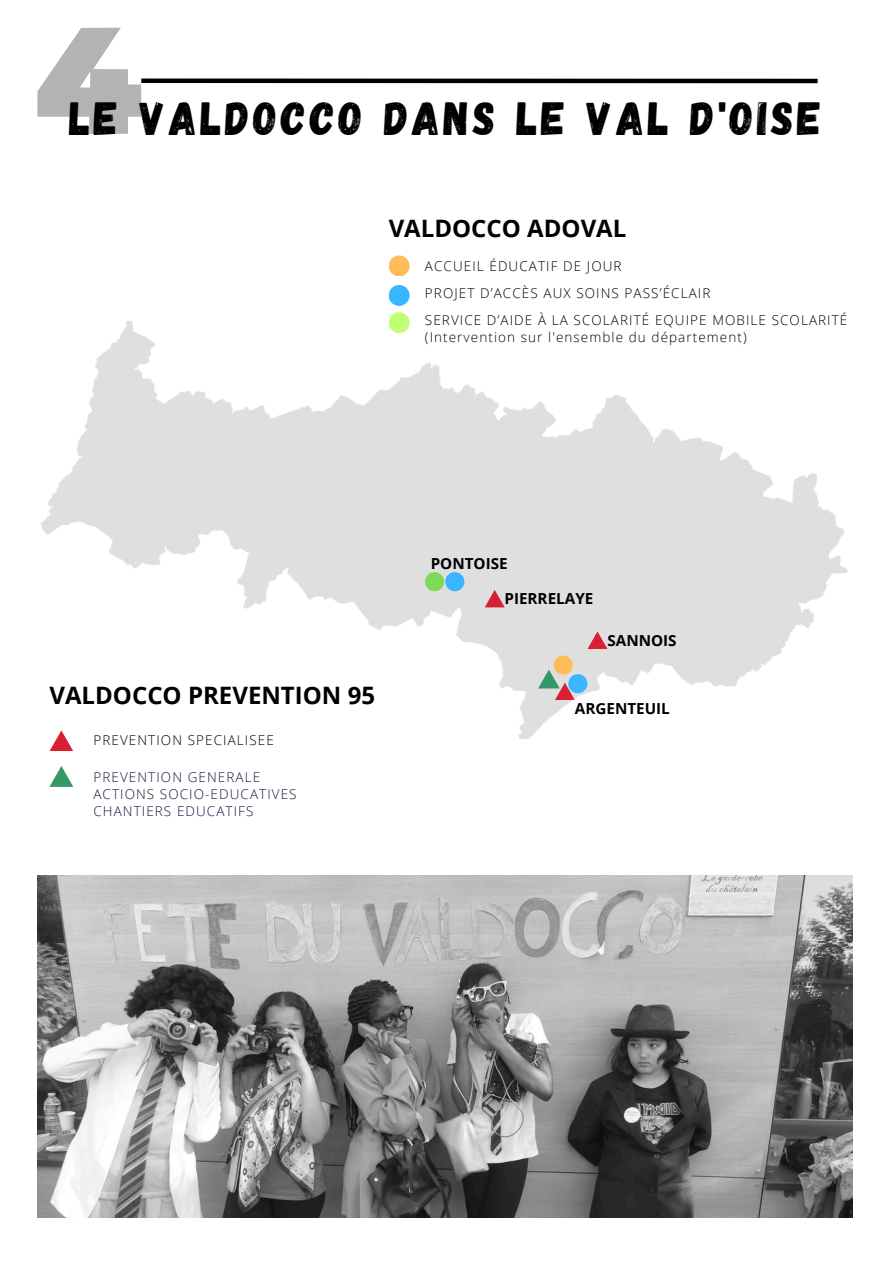
<style>
.page{position:relative;width:894px;height:1264px;background:#fff}
.page>*{position:absolute;margin:0;border:0;box-sizing:border-box;transform-origin:0 0}
.t1{font:46.5px "Gagalin";letter-spacing:.08em;color:#000}
.t2{font:700 24px "Open Sans";color:#000}
.t3{font:700 15.15px "Open Sans";color:#000}
.t4{font:300 13.5px/16.8px "Open Sans";letter-spacing:.08em;color:#000}
.t5{font:300 13.5px "Open Sans";letter-spacing:.08em;color:#111b3d}
</style>
<div class="page">
<img style="left:37px;top:875px;width:815px;height:342px">
<img style="left:41px;top:290px;width:807px;height:448px">
<div style="left:445px;top:572px;width:19px;height:19px;background:#38b6ff;border-radius:50%"></div>
<svg style="left:587px;top:631px;width:20px;height:18px"></svg>
<svg style="left:484px;top:590px;width:20px;height:17px"></svg>
<div style="left:553px;top:655px;width:19px;height:19px;background:#ffbd59;border-radius:50%"></div>
<div style="left:425px;top:572px;width:19px;height:19px;background:#7ed957;border-radius:50%"></div>
<svg style="left:538px;top:669px;width:36px;height:31px"></svg>
<div style="left:568px;top:674px;width:19px;height:19px;background:#38b6ff;border-radius:50%"></div>
<div style="left:388px;top:312px;width:21px;height:21px;background:#c1ff72;border-radius:50%"></div>
<div style="left:388px;top:255px;width:21px;height:21px;background:#ffbd59;border-radius:50%"></div>
<div style="left:388px;top:285px;width:21px;height:21px;background:#38b6ff;border-radius:50%"></div>
<svg style="left:49px;top:730px;width:24px;height:21px"></svg>
<svg style="left:50px;top:766px;width:23px;height:20px"></svg>
<svg style="left:37px;top:28px;width:104px;height:105px"></svg>
<div style="left:141px;top:78px;width:676px;height:5px;background:#000"></div>
<p class="t1" style="left:69px;top:88px;width:753px">LE VALDOCCO DANS LE VAL D'OISE</p>
<p class="t2" style="left:388px;top:211px;width:239px">VALDOCCO ADOVAL</p>
<h4 class="t4" style="left:425px;top:257px;width:198px">ACCUEIL ÉDUCATIF DE JOUR</h4>
<p class="t4" style="left:425px;top:311px;width:424px">SERVICE D’AIDE À LA SCOLARITÉ EQUIPE MOBILE SCOLARITÉ (Intervention sur l'ensemble du département)</p>
<h4 class="t4" style="left:425px;top:284px;width:287px">PROJET D’ACCÈS AUX SOINS PASS’ÉCLAIR</h4>
<p class="t3" style="left:430px;top:553px;width:78px">PONTOISE</p>
<h4 class="t2" style="left:49px;top:678px;width:327px">VALDOCCO PREVENTION 95</h4>
<h4 class="t4" style="left:93px;top:731px;width:182px">PREVENTION SPECIALISEE</h4>
<h2 class="t5" style="left:93px;top:767px;width:168px">PREVENTION GENERALE</h2>
<p class="t5" style="left:93px;top:784px;width:205px">ACTIONS SOCIO-EDUCATIVES</p>
<p class="t5" style="left:93px;top:801px;width:161px">CHANTIERS EDUCATIFS</p>
<p class="t3" style="left:504px;top:588px;width:90px">PIERRELAYE</p>
<h1 class="t3" style="left:607px;top:629px;width:71px">SANNOIS</h1>
<h2 class="t3" style="left:574px;top:697px;width:96px">ARGENTEUIL</h2>
</div>
